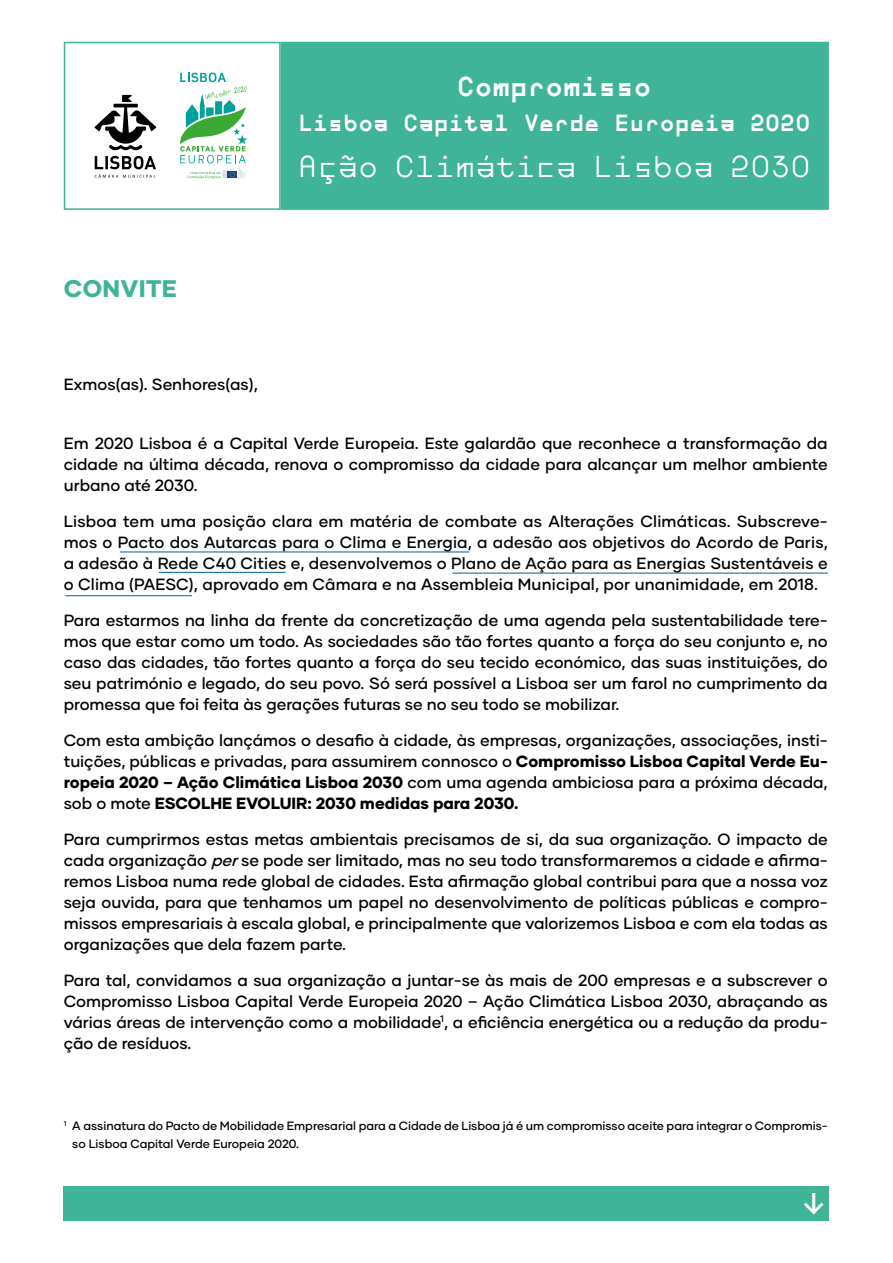
<style>
.page{position:relative;width:893px;height:1263px;background:#fff}
.page>*{position:absolute;margin:0;border:0;box-sizing:border-box;transform-origin:0 0}
.t1{font:31.5px "Boulder Mono";color:#fff}
.t2{font:500 30px "Gilmer";color:#fff}
.t3{font:700 28.5px "Boulder Mono";letter-spacing:-.02em;color:#fff}
.t4{font:700 24.3px "Boulder Mono";letter-spacing:-.02em;color:#fff}
.t5{font:800 24px "Gilmer";letter-spacing:.02em;color:#3fb498}
.t6{font:500 16.2px/21px "Gilmer";color:#000;text-align:justify}
.t7{font:500 12px/18px "Gilmer";color:#000}
.s1{font-weight:800}
.s2{font-style:italic}
</style>
<div class="page">
<div style="left:281px;top:42px;width:548px;height:168px;background:#3fb498;border:2px solid #3fb498"></div>
<svg style="left:94px;top:95px;width:62px;height:55px"></svg>
<svg style="left:95px;top:156px;width:61px;height:22px"></svg>
<svg style="left:180px;top:73px;width:67px;height:106px"></svg>
<div style="left:64px;top:42px;width:217px;height:168px;border:2px solid #3fb498"></div>
<div style="left:64px;top:1186px;width:765px;height:34px;background:#3fb498"></div>
<hr style="left:120px;top:552px;width:349px;height:1px;background:#005da7">
<hr style="left:65px;top:595px;width:127px;height:1px;background:#005da7">
<hr style="left:159px;top:572px;width:126px;height:1px;background:#005da7">
<hr style="left:452px;top:573px;width:376px;height:1px;background:#005da7">
<h3 class="t5" style="left:64px;top:273px;width:115px">CONVITE</h3>
<p class="t6" style="left:64px;top:373px;width:196px">Exmos(as). Senhores(as),</p>
<h3 class="t3" style="left:457px;top:67px;width:196px">Compromisso</h3>
<h3 class="t4" style="left:298px;top:106px;width:514px">Lisboa Capital Verde Europeia 2020</h3>
<h1 class="t1" style="left:298px;top:146px;width:515px">Ação Climática Lisboa 2030</h1>
<p class="t6" style="left:64px;top:432px;width:765px">Em 2020 Lisboa é a Capital Verde Europeia. Este galardão que reconhece a transformação da cidade na última década, renova o compromisso da cidade para alcançar um melhor ambiente urbano até 2030.</p>
<p class="t6" style="left:64px;top:510px;width:765px">Lisboa tem uma posição clara em matéria de combate as Alterações Climáticas. Subscreve&shy;mos o Pacto dos Autarcas para o Clima e Energia, a adesão aos objetivos do Acordo de Paris, a adesão à Rede C40 Cities e, desenvolvemos o Plano de Ação para as Energias Sustentáveis e o Clima (PAESC), aprovado em Câmara e na Assembleia Municipal, por unanimidade, em 2018.</p>
<p class="t6" style="left:64px;top:609px;width:765px">Para estarmos na linha da frente da concretização de uma agenda pela sustentabilidade tere&shy;mos que estar como um todo. As sociedades são tão fortes quanto a força do seu conjunto e, no caso das cidades, tão fortes quanto a força do seu tecido económico, das suas instituições, do seu património e legado, do seu povo. Só será possível a Lisboa ser um farol no cumprimento da promessa que foi feita às gerações futuras se no seu todo se mobilizar.</p>
<p class="t6" style="left:64px;top:729px;width:765px">Com esta ambição lançámos o desafio à cidade, às empresas, organizações, associações, insti&shy;tuições, públicas e privadas, para assumirem connosco o <span class="s1">Compromisso Lisboa Capital Verde Eu&shy;ropeia 2020 – Ação Climática Lisboa 2030</span> com uma agenda ambiciosa para a próxima década, sob o mote <span class="s1">ESCOLHE EVOLUIR: 2030 medidas para 2030.</span></p>
<p class="t6" style="left:64px;top:828px;width:766px">Para cumprirmos estas metas ambientais precisamos de si, da sua organização. O impacto de cada organização <span class="s2">per</span>se pode ser limitado, mas no seu todo transformaremos a cidade e afirma&shy;remos Lisboa numa rede global de cidades. Esta afirmação global contribui para que a nossa voz seja ouvida, para que tenhamos um papel no desenvolvimento de políticas públicas e compro&shy;missos empresariais à escala global, e principalmente que valorizemos Lisboa e com ela todas as organizações que dela fazem parte.</p>
<p class="t6" style="left:64px;top:969px;width:765px">Para tal, convidamos a sua organização a juntar-se às mais de 200 empresas e a subscrever o Compromisso Lisboa Capital Verde Europeia 2020 – Ação Climática Lisboa 2030, abraçando as várias áreas de intervenção como a mobilidade<sup>1</sup>, a eficiência energética ou a redução da produ&shy;ção de resíduos.</p>
<p class="t7" style="left:72px;top:1116px;width:757px;text-indent:-9px"><sup>1</sup> A assinatura do Pacto de Mobilidade Empresarial para a Cidade de Lisboa já é um compromisso aceite para integrar o Compromis&shy;so Lisboa Capital Verde Europeia 2020.</p>
<h2 class="t2" style="left:802px;top:1185px;width:25px">↓</h2>
</div>
